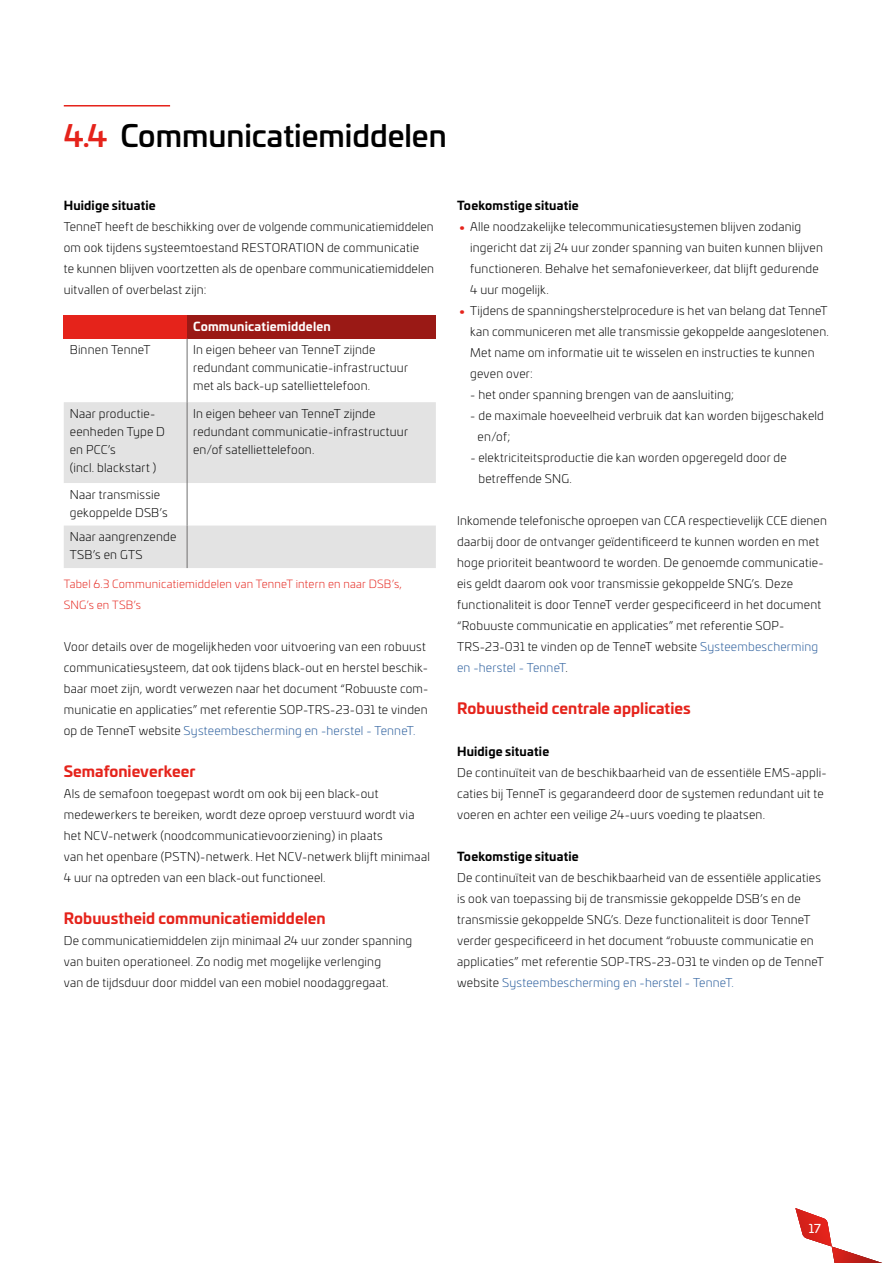
<style>
.page{position:relative;width:893px;height:1263px;background:#fff}
.page>*{position:absolute;margin:0;border:0;box-sizing:border-box;transform-origin:0 0}
.t1{font:500 30px "Univia Pro";color:#000}
.t2{font:700 15px "Univia Pro";letter-spacing:.005em;color:#e5231b}
.t3{font:300 12px/21px "Univia Pro";letter-spacing:.015em;color:#000}
.t4{font:700 12px "Univia Pro";letter-spacing:.015em;color:#000}
.t5{font:700 12px "Univia Pro";letter-spacing:.015em;color:#fff}
.t6{font:12px "Univia Pro";color:#fff}
.t7{font:300 11.25px/21px "Univia Pro";letter-spacing:.02em;color:#e5231b}
.s1{color:#e5231b}
.s2{color:#275b9b}
.s3{font-size:18px;color:#e5231b}
</style>
<div class="page">
<hr style="left:64px;top:105px;width:106px;height:1px;background:#e5231b">
<div style="left:64px;top:315px;width:123px;height:23px;background:#e5231b"></div>
<div style="left:187px;top:315px;width:249px;height:23px;background:#9a1915"></div>
<svg style="left:64px;top:402px;width:372px;height:166px;fill:#e3e3e3"></svg>
<hr style="left:187px;top:338px;width:1px;height:64px;background:#706f6f">
<hr style="left:187px;top:402px;width:1px;height:81px;background:#706f6f">
<hr style="left:187px;top:483px;width:1px;height:42px;background:#706f6f">
<hr style="left:187px;top:525px;width:1px;height:43px;background:#706f6f">
<svg style="left:795px;top:1208px;width:87px;height:55px"></svg>
<h1 class="t1" style="left:64px;top:113px;width:384px"><span class="s1">4.4</span> Communicatiemiddelen</h1>
<p class="t4" style="left:64px;top:196px;width:94px">Huidige situatie</p>
<p class="t3" style="left:64px;top:216px;width:372px">TenneT heeft de beschikking over de volgende communicatiemiddelen om ook tijdens systeemtoestand RESTORATION de communicatie<br>te kunnen blijven voortzetten als de openbare communicatiemiddelen uitvallen of overbelast zijn:</p>
<p class="t5" style="left:193px;top:316px;width:139px">Communicatiemiddelen</p>
<p class="t3" style="left:70px;top:339px;width:82px">Binnen TenneT</p>
<p class="t3" style="left:193px;top:340px;width:216px;line-height:18px">In eigen beheer van TenneT zijnde redundant communicatie-infrastructuur met als back-up satelliettelefoon.</p>
<p class="t3" style="left:70px;top:404px;width:97px;line-height:18px">Naar productie&shy;eenheden Type D en PCC’s<br>(incl. blackstart )</p>
<p class="t3" style="left:193px;top:404px;width:216px;line-height:18px">In eigen beheer van TenneT zijnde redundant communicatie-infrastructuur en/of satelliettelefoon.</p>
<p class="t3" style="left:70px;top:485px;width:99px;line-height:18px">Naar transmissie gekoppelde DSB’s</p>
<p class="t3" style="left:70px;top:527px;width:108px;line-height:18px">Naar aangrenzende<br>TSB’s en GTS</p>
<p class="t7" style="left:64px;top:573px;width:340px">Tabel 6.3 Communicatiemiddelen van TenneT intern en naar DSB’s,<br>SNG’s en TSB’s</p>
<p class="t3" style="left:64px;top:636px;width:366px">Voor details over de mogelijkheden voor uitvoering van een robuust communicatiesysteem, dat ook tijdens black-out en herstel beschik&shy;baar moet zijn, wordt verwezen naar het document “Robuuste com&shy;municatie en applicaties” met referentie SOP-TRS-23-031 te vinden op de TenneT website <span class="s2">Systeembescherming en -herstel - TenneT.</span></p>
<p class="t2" style="left:64px;top:759px;width:133px">Semafonieverkeer</p>
<p class="t3" style="left:64px;top:783px;width:368px">Als de semafoon toegepast wordt om ook bij een black-out medewerkers te bereiken, wordt deze oproep verstuurd wordt via het NCV-netwerk (noodcommunicatievoorziening) in plaats<br>van het openbare (PSTN)-netwerk. Het NCV-netwerk blijft minimaal 4 uur na optreden van een black-out functioneel.</p>
<p class="t2" style="left:64px;top:906px;width:263px">Robuustheid communicatiemiddelen</p>
<p class="t3" style="left:64px;top:930px;width:350px">De communicatiemiddelen zijn minimaal 24 uur zonder spanning van buiten operationeel. Zo nodig met mogelijke verlenging<br>van de tijdsduur door middel van een mobiel noodaggregaat.</p>
<p class="t4" style="left:457px;top:196px;width:123px">Toekomstige situatie</p>
<p class="t3" style="left:470px;top:216px;width:354px;text-indent:-13px"><span class="s3">•</span> Alle noodzakelijke telecommunicatiesystemen blijven zodanig ingericht dat zij 24 uur zonder spanning van buiten kunnen blijven functioneren. Behalve het semafonieverkeer, dat blijft gedurende 4 uur mogelijk.</p>
<p class="t3" style="left:470px;top:300px;width:360px;text-indent:-13px"><span class="s3">•</span> Tijdens de spanningsherstelprocedure is het van belang dat TenneT kan communiceren met alle transmissie gekoppelde aangeslotenen.<br>Met name om informatie uit te wisselen en instructies te kunnen geven over:</p>
<p class="t3" style="left:470px;top:384px;width:266px">- het onder spanning brengen van de aansluiting;</p>
<p class="t3" style="left:478px;top:405px;width:348px;text-indent:-7px">- de maximale hoeveelheid verbruik dat kan worden bijgeschakeld en/of;</p>
<p class="t3" style="left:478px;top:447px;width:310px;text-indent:-8px">- elektriciteitsproductie die kan worden opgeregeld door de betreffende SNG.</p>
<p class="t3" style="left:457px;top:510px;width:371px">Inkomende telefonische oproepen van CCA respectievelijk CCE dienen daarbij door de ontvanger geïdentificeerd te kunnen worden en met hoge prioriteit beantwoord te worden. De genoemde communicatie&shy;eis geldt daarom ook voor transmissie gekoppelde SNG’s. Deze functionaliteit is door TenneT verder gespecificeerd in het document “Robuuste communicatie en applicaties” met referentie SOP-TRS-23-031 te vinden op de TenneT website <span class="s2">Systeembescherming en -herstel - TenneT</span>.</p>
<p class="t2" style="left:457px;top:696px;width:235px">Robuustheid centrale applicaties</p>
<p class="t4" style="left:457px;top:742px;width:94px">Huidige situatie</p>
<p class="t3" style="left:457px;top:762px;width:371px">De continuïteit van de beschikbaarheid van de essentiële EMS-appli&shy;caties bij TenneT is gegarandeerd door de systemen redundant uit te voeren en achter een veilige 24-uurs voeding te plaatsen.</p>
<p class="t4" style="left:457px;top:847px;width:123px">Toekomstige situatie</p>
<p class="t3" style="left:457px;top:867px;width:368px">De continuïteit van de beschikbaarheid van de essentiële applicaties is ook van toepassing bij de transmissie gekoppelde DSB’s en de transmissie gekoppelde SNG’s. Deze functionaliteit is door TenneT verder gespecificeerd in het document “robuuste communicatie en applicaties” met referentie SOP-TRS-23-031 te vinden op de TenneT website <span class="s2">Systeembescherming en -herstel - TenneT.</span></p>
<p class="t6" style="left:809px;top:1219px;width:14px">17</p>
</div>
